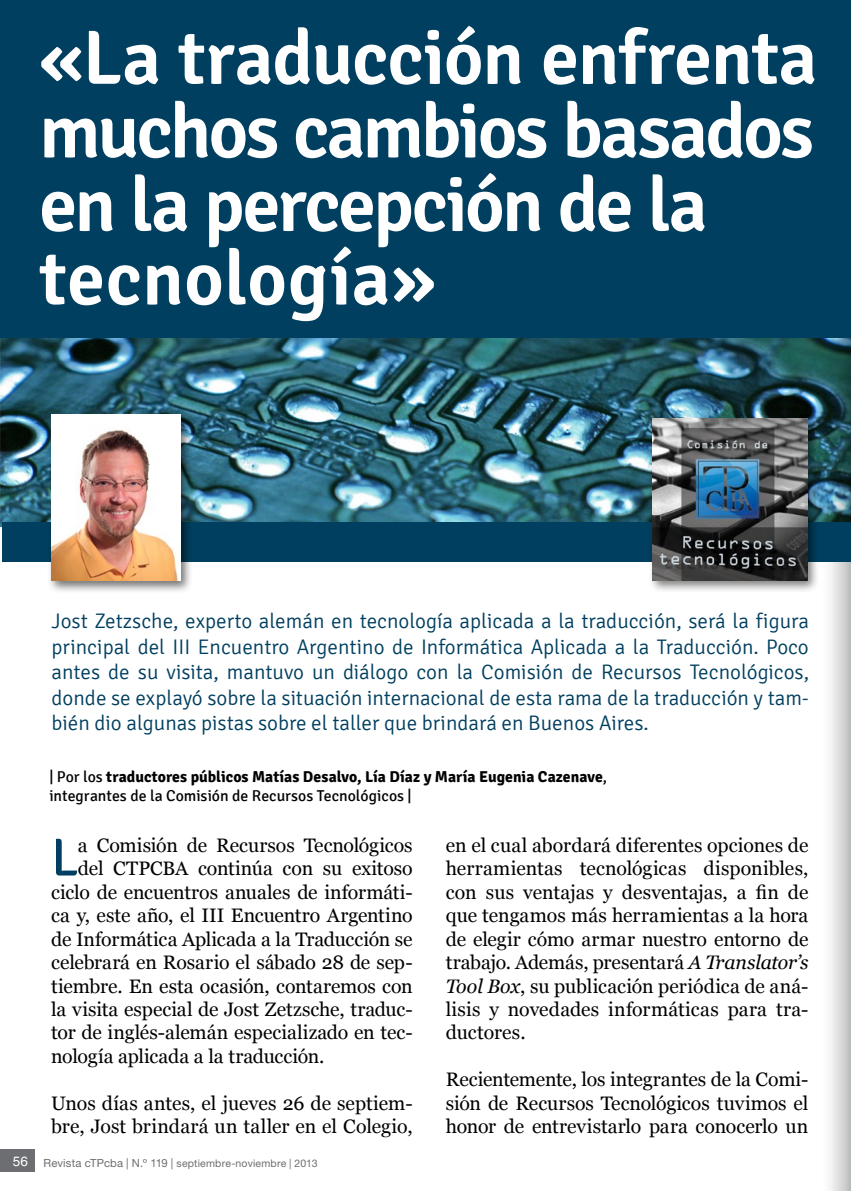
<style>
.page{position:relative;width:851px;height:1191px;background:#fff}
.page>*{position:absolute;margin:0;border:0;box-sizing:border-box;transform-origin:0 0}
.t1{font:600 76.5px/73.5px "Signika";letter-spacing:-.025em;color:#fff}
.t2{font:53.4px "Signika";color:#003f5f}
.t3{font:300 21px/25.5px "Signika";color:#003f5f;text-align:justify}
.t4{font:19.5px/23.4px "Georgia";letter-spacing:-.005em;color:#000;text-align:justify}
.t5{font:700 15.75px/19px "Signika";color:#000}
.t6{font:10.5px "Helvetica Neue LT Std";letter-spacing:.015em;color:#6d6e71}
.s1{font-weight:400}
.s2{font-style:italic}
.s3{font-family:"Helvetica LT Std";font-size:13.5px;color:#fff}
.s4{font-size:11.25px}
</style>
<div class="page">
<div style="left:0;top:1149px;width:34px;height:22px;background:#6d6e71"></div>
<img style="left:822px;top:561px;width:28px;height:630px">
<img style="left:0;top:338px;width:850px;height:188px">
<div style="left:0;top:0;width:850px;height:338px;background:#003f5f"></div>
<div style="left:2px;top:522px;width:848px;height:39px;background:#003f5f"></div>
<div style="left:648px;top:415px;width:171px;height:178px;background:#000;opacity:.5"></div>
<img style="left:652px;top:418px;width:154px;height:162px">
<div style="left:47px;top:410px;width:146px;height:183px;background:#000;opacity:.55"></div>
<img style="left:51px;top:414px;width:129px;height:166px">
<h1 class="t1" style="left:39px;top:22px;width:779px">«La traducción enfrenta muchos cambios basados en la percepción de la tecnología»</h1>
<p class="t3" style="left:52px;top:609px;width:758px">Jost Zetzsche, experto alemán en tecnología aplicada a la traducción, será la figura principal del III Encuentro Argentino de Informática Aplicada a la Traducción. Poco antes de su visita, mantuvo un diálogo con la Comisión de Recursos Tecnológicos, donde se explayó sobre la situación internacional de esta rama de la traducción y tam&shy;bién dio algunas pistas sobre el taller que brindará en Buenos Aires.</p>
<p class="t5" style="left:49px;top:767px;width:559px"><span class="s1">| Por los</span> traductores públicos Matías Desalvo, Lía Díaz y María Eugenia Cazenave<span class="s1">, integrantes de la Comisión de Recursos Tecnológicos |</span></p>
<p class="t4" style="left:446px;top:834px;width:364px">en el cual abordará diferentes opciones de herramientas tecnológicas disponibles, con sus ventajas y desventajas, a fin de que tengamos más herramientas a la hora de elegir cómo armar nuestro entorno de trabajo. Además, presentará <span class="s2">A Translator’s Tool Box</span>, su publicación periódica de aná&shy;lisis y novedades informáticas para tra&shy;ductores.</p>
<p class="t4" style="left:446px;top:1068px;width:364px">Recientemente, los integrantes de la Comi&shy;sión de Recursos Tecnológicos tuvimos el honor de entrevistarlo para conocerlo un</p>
<h2 class="t2" style="left:51px;top:827px;width:29px">L</h2>
<p class="t4" style="left:78px;top:834px;width:336px">a Comisión de Recursos Tecnológicos</p>
<p class="t4" style="left:78px;top:857px;width:336px">del CTPCBA continúa con su exitoso</p>
<p class="t4" style="left:51px;top:881px;width:363px">ciclo de encuentros anuales de informáti-</p>
<p class="t4" style="left:51px;top:904px;width:363px">ca y, este año, el III Encuentro Argentino</p>
<p class="t4" style="left:51px;top:927px;width:363px">de Informática Aplicada a la Traducción se</p>
<p class="t4" style="left:51px;top:951px;width:363px">celebrará en Rosario el sábado 28 de sep-</p>
<p class="t4" style="left:51px;top:974px;width:363px">tiembre. En esta ocasión, contaremos con</p>
<p class="t4" style="left:51px;top:998px;width:363px">la visita especial de Jost Zetzsche, traduc-</p>
<p class="t4" style="left:51px;top:1021px;width:363px">tor de inglés-alemán especializado en tec-</p>
<p class="t4" style="left:51px;top:1044px;width:275px">nología aplicada a la traducción.</p>
<p class="t4" style="left:51px;top:1091px;width:363px">Unos días antes, el jueves 26 de septiem&shy;bre, Jost brindará un taller en el Colegio,</p>
<p class="t6" style="left:13px;top:1156px;width:306px"><span class="s3">56</span> <span class="s4">Revista cTPcba | N.º 119 |</span> septiembre-noviembre | 2013</p>
</div>
